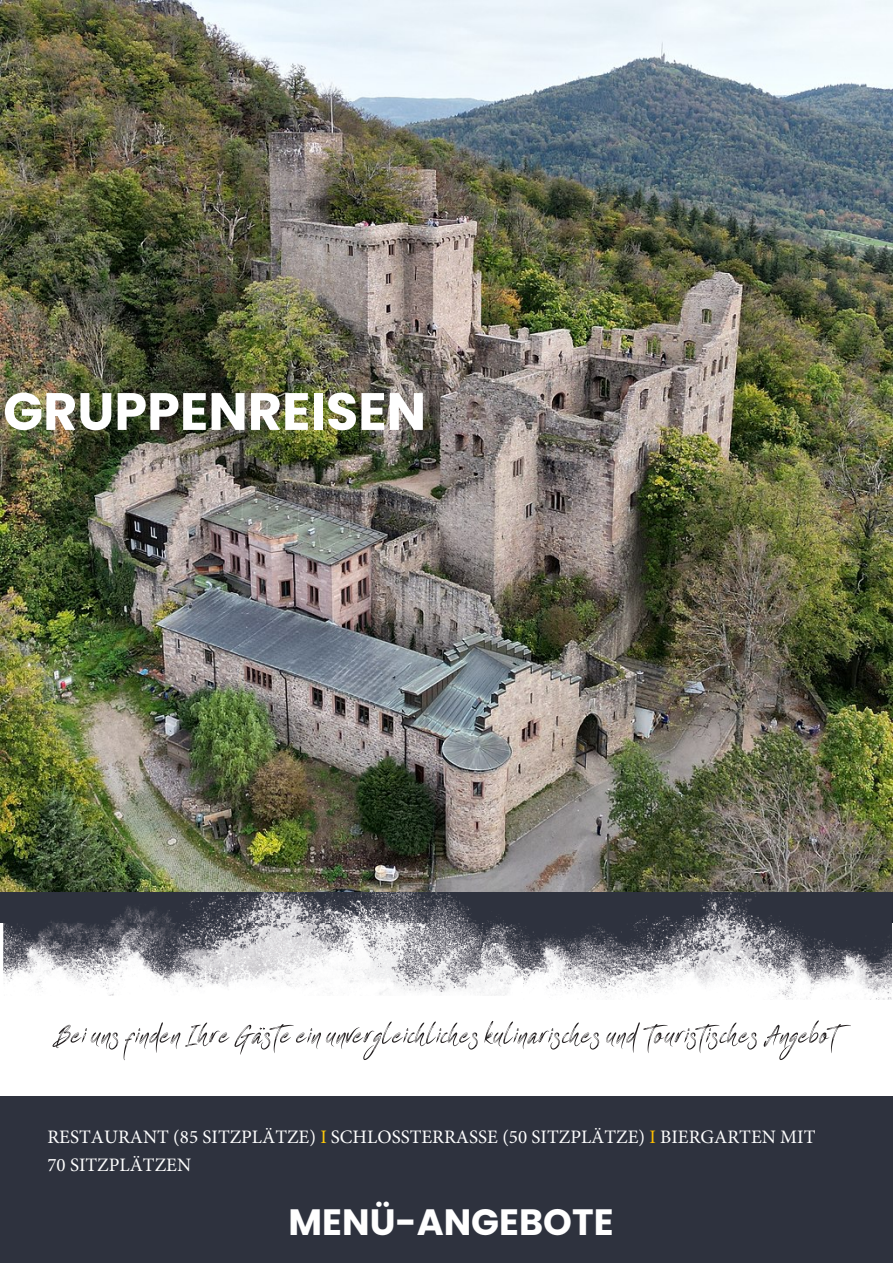
<style>
.page{position:relative;width:893px;height:1263px;background:#fff}
.page>*{position:absolute;margin:0;border:0;box-sizing:border-box;transform-origin:0 0}
.t1{font:700 52.5px "Poppins";color:#fff}
.t2{font:700 36.6px "Poppins";color:#fff}
.t3{font:19.05px/28.7px "Minion Pro";color:#fff}
.s1{color:#feca0a}
.s2{color:#ffbf00}
</style>
<div class="page">
<img style="left:0;top:1px;width:892px;height:921px">
<img style="left:3px;top:890px;width:526px;height:106px">
<img style="left:523px;top:923px;width:368px;height:77px">
<img style="left:0;top:309px;width:1px;height:362px">
<div style="left:0;top:1096px;width:893px;height:167px;background:#2e323e"></div>
<svg style="left:52px;top:1020px;width:799px;height:40px"></svg>
<h1 class="t1" style="left:3px;top:381px;width:424px">GRUPPENREISEN</h1>
<p class="t3" style="left:47px;top:1122px;width:770px">RESTAURANT (85 SITZPLÄTZE) <span class="s1">I</span> SCHLOSSTERRASSE (50 SITZPLÄTZE) <span class="s2">I</span> BIERGARTEN MIT<br>70 SITZPLÄTZEN</p>
<h2 class="t2" style="left:289px;top:1201px;width:326px">MENÜ-ANGEBOTE</h2>
</div>
